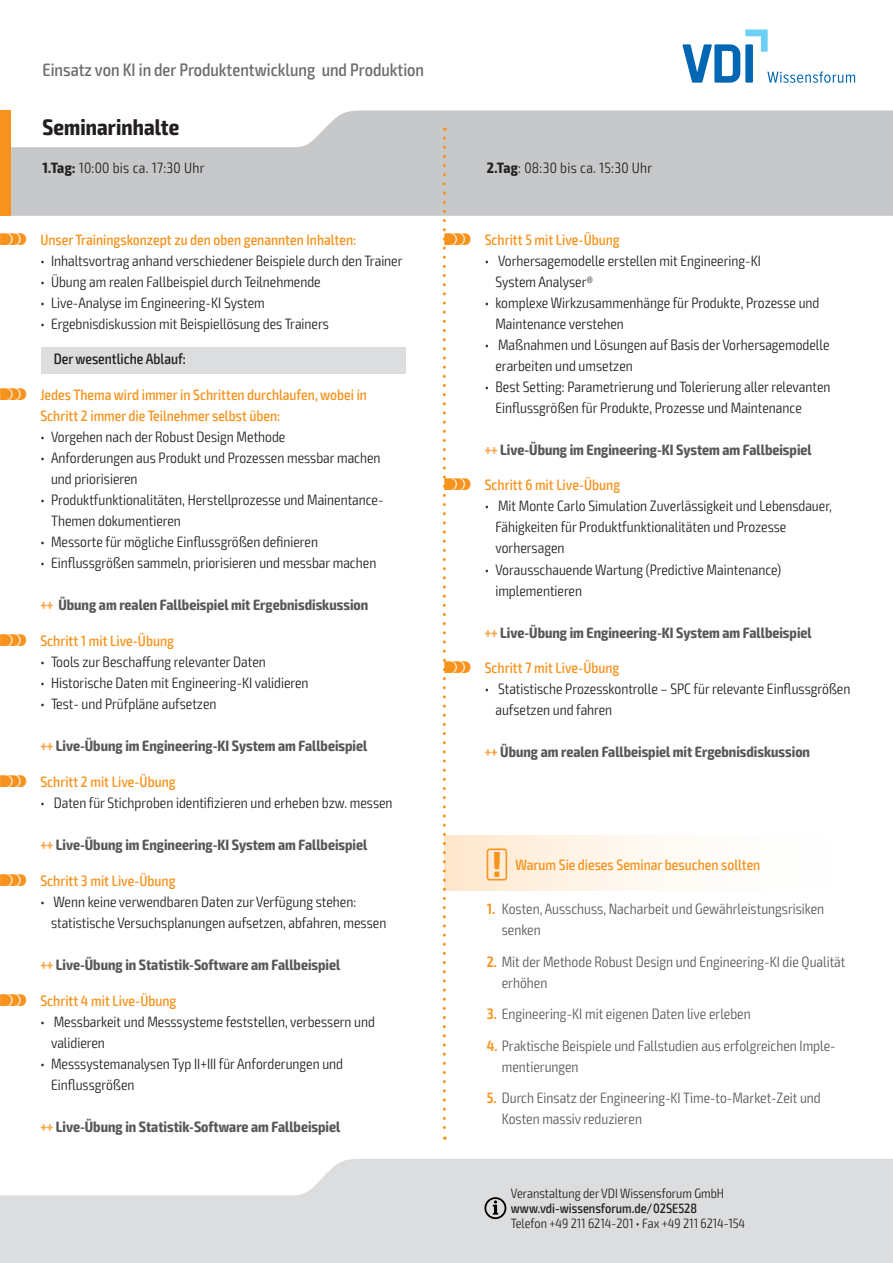
<style>
.page{position:relative;width:893px;height:1263px;background:#fff}
.page>*{position:absolute;margin:0;border:0;box-sizing:border-box;transform-origin:0 0}
.t1{font:700 condensed 22.5px "Exo 2";letter-spacing:.005em;color:#231f20}
.t2{font:500 condensed 18px "Exo 2";color:#6c6d70}
.t3{font:300 condensed 15px/21px "Exo 2";color:#231f20}
.t4{font:700 condensed 15px "Exo 2";color:#57585a}
.t5{font:500 condensed 15px/21px "Exo 2";color:#f7931d}
.t6{font:300 condensed 15px/21px "Exo 2";color:#57585a}
.t7{font:300 condensed 15px "Exo 2";letter-spacing:.02em;color:#231f20}
.t8{font:500 condensed 15px "Exo 2";color:#231f20}
.t9{font:300 condensed 13.5px "Exo 2";color:#231f20}
.t10{font:500 condensed 13.5px "Exo 2";color:#231f20}
.s1{font-weight:700}
.s2{font-family:"VDI Iconset S4 A Regular";font-weight:400;font-stretch:normal}
.s3{color:#f9a64a}
.s4{font-weight:600;color:#f7931d}
</style>
<div class="page">
<svg style="left:0;top:1159px;width:893px;height:104px;background:#e0e1e3"></svg>
<svg style="left:11px;top:111px;width:882px;height:105px;background:#cdced0"></svg>
<div style="left:0;top:111px;width:11px;height:105px;background:#f7931d"></div>
<svg style="left:484px;top:1197px;width:22px;height:22px"></svg>
<svg style="left:682px;top:30px;width:173px;height:53px"></svg>
<div style="left:41px;top:348px;width:365px;height:26px;background:#dcdddf"></div>
<div style="left:444px;top:836px;width:406px;height:55px;background:linear-gradient(to right,#feead3,#feffff)"></div>
<svg style="left:443px;top:138px;width:3px;height:1002px"></svg>
<p class="t2" style="left:43px;top:59px;width:383px">Einsatz von KI in der Produktentwicklung und Produktion</p>
<h1 class="t1" style="left:43px;top:113px;width:138px">Seminarinhalte</h1>
<p class="t7" style="left:43px;top:159px;width:163px"><span class="s1">1.Tag:</span> 10:00 bis ca. 17:30 Uhr</p>
<p class="t7" style="left:487px;top:159px;width:167px"><span class="s1">2.Tag</span>: 08:30 bis ca. 15:30 Uhr</p>
<p class="t5" style="left:0;top:229px;width:358px"><span class="s2">S</span> Unser Trainingskonzept zu den oben genannten Inhalten:</p>
<p class="t3" style="left:40px;top:250px;width:364px">• Inhaltsvortrag anhand verschiedener Beispiele durch den Trainer</p>
<p class="t3" style="left:40px;top:271px;width:282px">• Übung am realen Fallbeispiel durch Teilnehmende</p>
<p class="t3" style="left:40px;top:292px;width:226px">• Live-Analyse im Engineering-KI System</p>
<p class="t3" style="left:40px;top:313px;width:290px">• Ergebnisdiskussion mit Beispiellösung des Trainers</p>
<p class="t8" style="left:54px;top:350px;width:134px">Der wesentliche Ablauf:</p>
<p class="t5" style="left:40px;top:385px;width:328px;text-indent:-40px"><span class="s2">S</span> Jedes Thema wird immer in Schritten durchlaufen, wobei in<br>Schritt 2 immer die Teilnehmer selbst üben:</p>
<p class="t3" style="left:40px;top:427px;width:247px">• Vorgehen nach der Robust Design Methode</p>
<p class="t3" style="left:51px;top:448px;width:331px;text-indent:-11px">• Anforderungen aus Produkt und Prozessen messbar machen und priorisieren</p>
<p class="t3" style="left:51px;top:490px;width:334px;text-indent:-11px">• Produktfunktionalitäten, Herstellprozesse und Mainentance-<br>Themen dokumentieren</p>
<p class="t3" style="left:40px;top:532px;width:279px">• Messorte für mögliche Einflussgrößen definieren</p>
<p class="t3" style="left:40px;top:553px;width:337px">• Einflussgrößen sammeln, priorisieren und messbar machen</p>
<p class="t4" style="left:40px;top:596px;width:329px"><span class="s3">+++</span> Übung am realen Fallbeispiel mit Ergebnisdiskussion</p>
<p class="t5" style="left:0;top:631px;width:176px"><span class="s2">S</span> Schritt 1 mit Live-Übung</p>
<p class="t3" style="left:40px;top:652px;width:227px">• Tools zur Beschaffung relevanter Daten</p>
<p class="t3" style="left:40px;top:673px;width:270px">• Historische Daten mit Engineering-KI validieren</p>
<p class="t3" style="left:40px;top:694px;width:178px">• Test- und Prüfpläne aufsetzen</p>
<p class="t4" style="left:40px;top:737px;width:328px"><span class="s3">+++</span> Live-Übung im Engineering-KI System am Fallbeispiel</p>
<p class="t5" style="left:0;top:772px;width:177px"><span class="s2">S</span> Schritt 2 mit Live-Übung</p>
<p class="t3" style="left:40px;top:793px;width:354px">• Daten für Stichproben identifizieren und erheben bzw. messen</p>
<p class="t4" style="left:40px;top:836px;width:328px"><span class="s3">+++</span> Live-Übung im Engineering-KI System am Fallbeispiel</p>
<p class="t5" style="left:0;top:871px;width:177px"><span class="s2">S</span> Schritt 3 mit Live-Übung</p>
<p class="t3" style="left:51px;top:892px;width:337px;text-indent:-11px">• Wenn keine verwendbaren Daten zur Verfügung stehen: statistische Versuchsplanungen aufsetzen, abfahren, messen</p>
<p class="t4" style="left:40px;top:956px;width:301px"><span class="s3">+++</span> Live-Übung in Statistik-Software am Fallbeispiel</p>
<p class="t5" style="left:0;top:991px;width:178px"><span class="s2">S</span> Schritt 4 mit Live-Übung</p>
<p class="t3" style="left:51px;top:1012px;width:326px;text-indent:-11px">• Messbarkeit und Messsysteme feststellen, verbessern und validieren</p>
<p class="t3" style="left:51px;top:1054px;width:294px;text-indent:-11px">• Messsystemanalysen Typ II+III für Anforderungen und<br>Einflussgrößen</p>
<p class="t4" style="left:40px;top:1118px;width:301px"><span class="s3">+++</span> Live-Übung in Statistik-Software am Fallbeispiel</p>
<p class="t5" style="left:444px;top:229px;width:177px"><span class="s2">S</span> Schritt 5 mit Live-Übung</p>
<p class="t3" style="left:495px;top:250px;width:267px;text-indent:-11px">• Vorhersagemodelle erstellen mit Engineering-KI<br>System Analyser®</p>
<p class="t3" style="left:495px;top:292px;width:326px;text-indent:-11px">• komplexe Wirkzusammenhänge für Produkte, Prozesse und<br>Maintenance verstehen</p>
<p class="t3" style="left:495px;top:334px;width:336px;text-indent:-11px">• Maßnahmen und Lösungen auf Basis der Vorhersagemodelle erarbeiten und umsetzen</p>
<p class="t3" style="left:495px;top:376px;width:337px;text-indent:-11px">• Best Setting: Parametrierung und Tolerierung aller relevanten<br>Einflussgrößen für Produkte, Prozesse und Maintenance</p>
<p class="t4" style="left:485px;top:440px;width:328px"><span class="s3">+++</span> Live-Übung im Engineering-KI System am Fallbeispiel</p>
<p class="t5" style="left:444px;top:475px;width:177px"><span class="s2">S</span> Schritt 6 mit Live-Übung</p>
<p class="t3" style="left:495px;top:496px;width:338px;text-indent:-11px">• Mit Monte Carlo Simulation Zuverlässigkeit und Lebensdauer,<br>Fähigkeiten für Produktfunktionalitäten und Prozesse vorhersagen</p>
<p class="t3" style="left:495px;top:559px;width:287px;text-indent:-11px">• Vorausschauende Wartung (Predictive Maintenance) implementieren</p>
<p class="t4" style="left:485px;top:623px;width:328px"><span class="s3">+++</span> Live-Übung im Engineering-KI System am Fallbeispiel</p>
<p class="t5" style="left:444px;top:658px;width:177px"><span class="s2">S</span> Schritt 7 mit Live-Übung</p>
<p class="t3" style="left:495px;top:679px;width:357px;text-indent:-11px">• Statistische Prozesskontrolle – SPC für relevante Einflussgrößen aufsetzen und fahren</p>
<p class="t4" style="left:485px;top:743px;width:327px"><span class="s3">+++</span> Übung am realen Fallbeispiel mit Ergebnisdiskussion</p>
<p class="t5" style="left:487px;top:854px;width:275px"><span class="s2">!</span> Warum Sie dieses Seminar besuchen sollten</p>
<p class="t6" style="left:502px;top:899px;width:324px;text-indent:-15px"><span class="s4">1.</span> Kosten, Ausschuss, Nacharbeit und Gewährleistungsrisiken senken</p>
<p class="t6" style="left:502px;top:951px;width:345px;text-indent:-15px"><span class="s4">2.</span> Mit der Methode Robust Design und Engineering-KI die Qualität erhöhen</p>
<p class="t6" style="left:487px;top:1004px;width:265px"><span class="s4">3.</span> Engineering-KI mit eigenen Daten live erleben</p>
<p class="t6" style="left:502px;top:1035px;width:335px;text-indent:-15px"><span class="s4">4.</span> Praktische Beispiele und Fallstudien aus erfolgreichen Imple&shy;mentierungen</p>
<p class="t6" style="left:502px;top:1088px;width:321px;text-indent:-15px"><span class="s4">5.</span> Durch Einsatz der Engineering-KI Time-to-Market-Zeit und<br>Kosten massiv reduzieren</p>
<p class="t9" style="left:511px;top:1185px;width:215px">Veranstaltung der VDI Wissensforum GmbH</p>
<p class="t10" style="left:511px;top:1200px;width:188px">www.vdi-wissensforum.de/02SE528</p>
<p class="t9" style="left:511px;top:1215px;width:236px">Telefon +49 211 6214-201 • Fax +49 211 6214-154</p>
</div>
